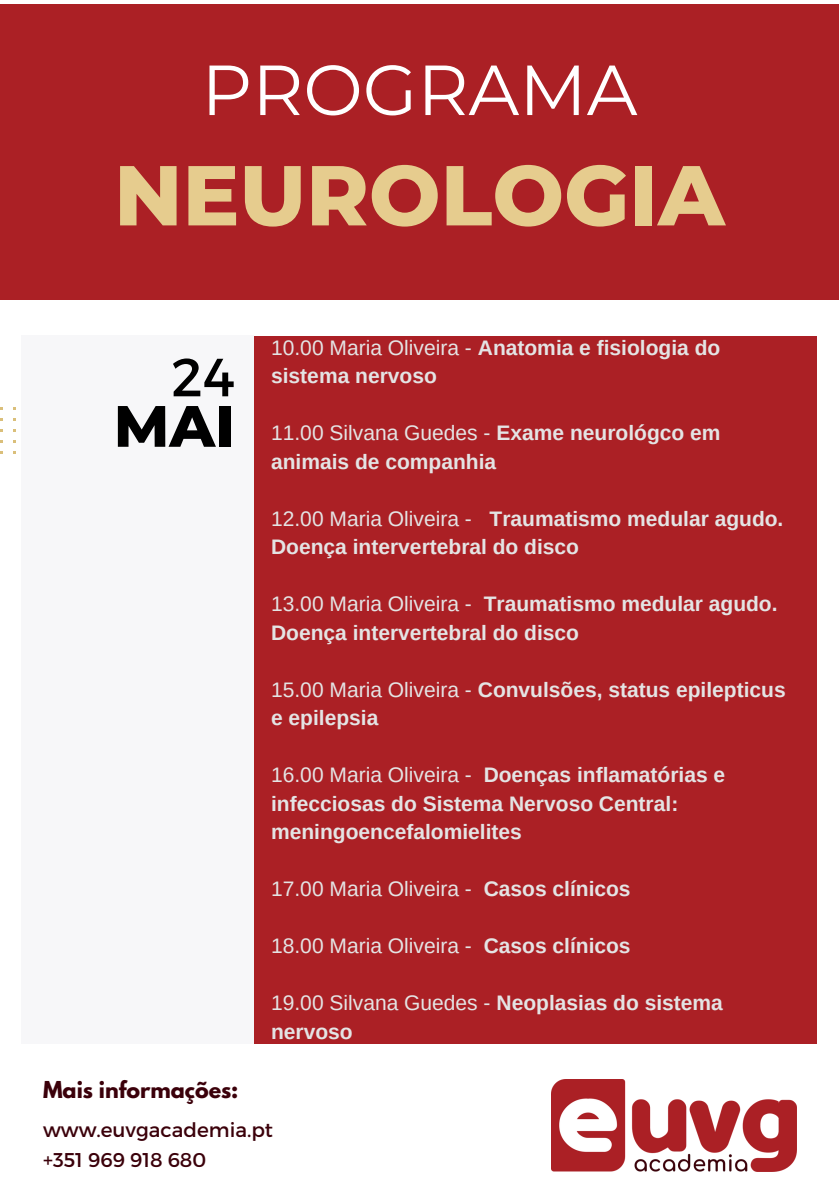
<style>
.page{position:relative;width:839px;height:1191px;background:#fff}
.page>*{position:absolute;margin:0;border:0;box-sizing:border-box;transform-origin:0 0}
.t1{font:800 84.8px "Montserrat";color:#e6cc8e}
.t2{font:70.8px "Montserrat";color:#fff}
.t3{font:800 58.2px "Montserrat";color:#000}
.t4{font:53.6px "Montserrat";color:#000}
.t5{font:700 21px/28.4px "Arimo";color:#e4e4e4}
.t6{font:21px "Arimo";color:#e4e4e4}
.t7{font:700 20.6px "League Spartan";color:#3b000a}
.t8{font:20px/30.8px "Montserrat";color:#3b000a}
.s1{font-weight:400}
.s2{font-weight:700}
</style>
<div class="page">
<div style="left:0;top:5px;width:838px;height:295px;background:#ab2025"></div>
<div style="left:21px;top:336px;width:233px;height:708px;background:#f7f7f9"></div>
<div style="left:254px;top:336px;width:563px;height:707px;background:#ab2025"></div>
<img style="left:551px;top:1080px;width:245px;height:92px">
<h2 class="t2" style="left:201px;top:47px;width:437px">PROGRAMA</h2>
<h1 class="t1" style="left:114px;top:143px;width:612px">NEUROLOGIA</h1>
<h3 class="t4" style="left:171px;top:342px;width:65px">24</h3>
<h3 class="t3" style="left:114px;top:390px;width:123px">MAI</h3>
<p class="t7" style="left:43px;top:1079px;width:197px">Mais informações:</p>
<p class="t5" style="left:271px;top:333px;width:450px"><span class="s1">10.00 Maria Oliveira -</span> Anatomia e fisiologia do sistema nervoso</p>
<p class="t5" style="left:271px;top:419px;width:451px"><span class="s1">11.00 Silvana Guedes -</span> Exame neurológco em animais de companhia</p>
<p class="t5" style="left:271px;top:504px;width:514px"><span class="s1">12.00 Maria Oliveira -</span> Traumatismo medular agudo.<br>Doença intervertebral do disco</p>
<p class="t5" style="left:271px;top:590px;width:508px"><span class="s1">13.00 Maria Oliveira -</span> Traumatismo medular agudo.<br>Doença intervertebral do disco</p>
<p class="t5" style="left:271px;top:675px;width:516px"><span class="s1">15.00 Maria Oliveira -</span> Convulsões, status epilepticus e epilepsia</p>
<p class="t5" style="left:271px;top:761px;width:455px"><span class="s1">16.00 Maria Oliveira -</span> Doenças inflamatórias e infecciosas do Sistema Nervoso Central: meningoencefalomielites</p>
<p class="t6" style="left:271px;top:877px;width:361px">17.00 Maria Oliveira - <span class="s2">Casos clínicos</span></p>
<p class="t6" style="left:271px;top:934px;width:361px">18.00 Maria Oliveira - <span class="s2">Casos clínicos</span></p>
<p class="t5" style="left:271px;top:989px;width:453px"><span class="s1">19.00 Silvana Guedes -</span> Neoplasias do sistema nervoso</p>
<p class="t8" style="left:43px;top:1113px;width:231px">www.euvgacademia.pt +351 969 918 680</p>
</div>
